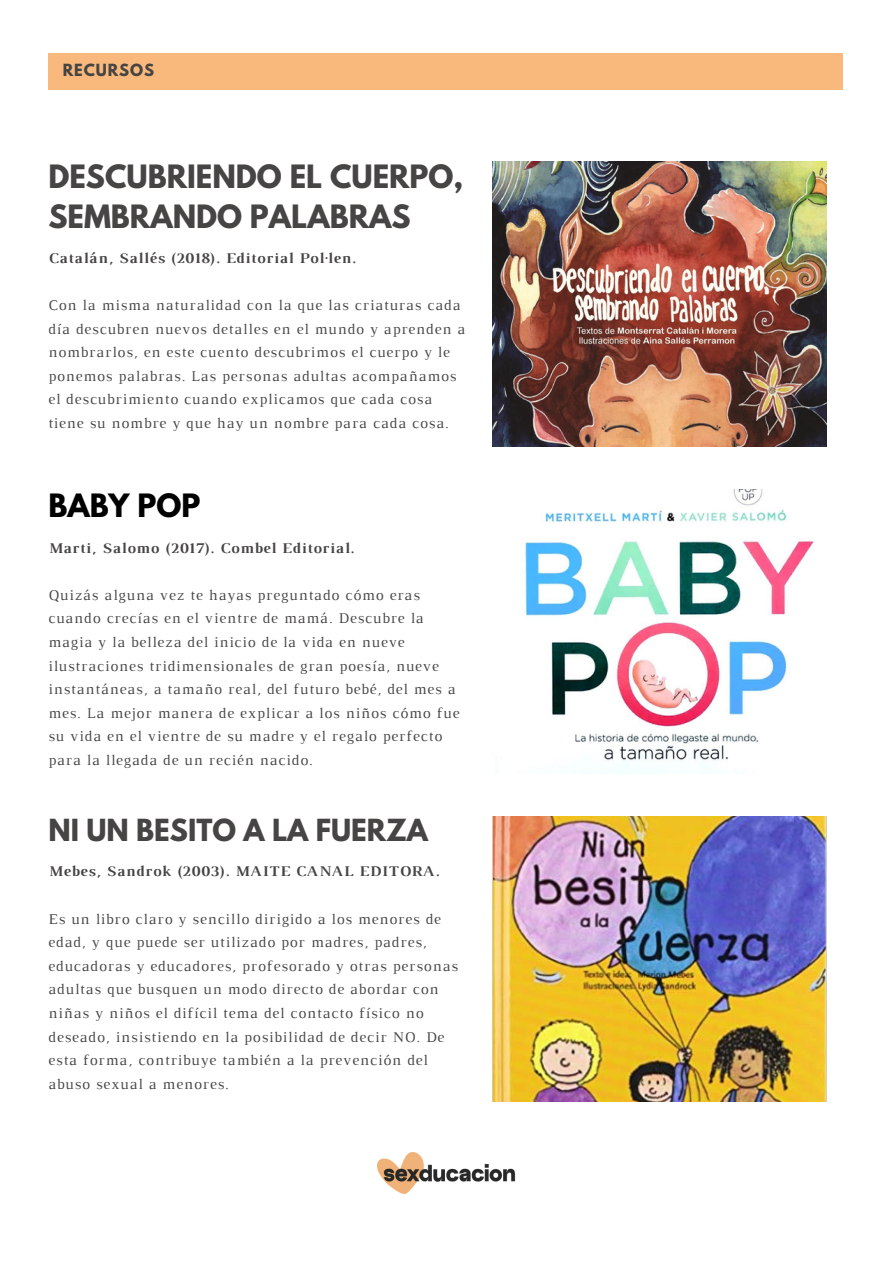
<style>
.page{position:relative;width:893px;height:1264px;background:#fff}
.page>*{position:absolute;margin:0;border:0;box-sizing:border-box;transform-origin:0 0}
.t1{font:700 28.5px/39.3px "League Spartan";color:#464544}
.t2{font:700 28.5px "League Spartan";color:#000}
.t3{font:700 27px "League Spartan";color:#464544}
.t4{font:15.15px/23.5px "Luthier";letter-spacing:.06em;color:#464544}
.t5{font:700 15.15px "Luthier";letter-spacing:.06em;color:#464544}
.t6{font:700 14.85px "League Spartan";letter-spacing:.06em;color:#464544}
</style>
<div class="page">
<div style="left:48px;top:53px;width:794px;height:36px;background:#fab97c"></div>
<img style="left:492px;top:162px;width:334px;height:284px">
<img style="left:525px;top:489px;width:289px;height:284px">
<img style="left:492px;top:816px;width:334px;height:285px">
<img style="left:377px;top:1152px;width:138px;height:41px">
<p class="t6" style="left:63px;top:62px;width:93px">RECURSOS</p>
<p class="t1" style="left:48px;top:161px;width:416px">DESCUBRIENDO EL CUERPO,<br>SEMBRANDO PALABRAS</p>
<p class="t5" style="left:48px;top:252px;width:309px">Catalán, Sallés (2018). Editorial Pol·len.</p>
<p class="t4" style="left:48px;top:294px;width:418px">Con la misma naturalidad con la que las criaturas cada día descubren nuevos detalles en el mundo y aprenden a nombrarlos, en este cuento descubrimos el cuerpo y le ponemos palabras. Las personas adultas acompañamos el descubrimiento cuando explicamos que cada cosa tiene su nombre y que hay un nombre para cada cosa.</p>
<p class="t2" style="left:48px;top:491px;width:153px">BABY POP</p>
<p class="t5" style="left:48px;top:542px;width:307px">Marti, Salomo (2017). Combel Editorial.</p>
<p class="t4" style="left:48px;top:584px;width:412px">Quizás alguna vez te hayas preguntado cómo eras cuando crecías en el vientre de mamá. Descubre la magia y la belleza del inicio de la vida en nueve ilustraciones tridimensionales de gran poesía, nueve instantáneas, a tamaño real, del futuro bebé, del mes a mes. La mejor manera de explicar a los niños cómo fue su vida en el vientre de su madre y el regalo perfecto para la llegada de un recién nacido.</p>
<p class="t3" style="left:49px;top:816px;width:381px">NI UN BESITO A LA FUERZA</p>
<p class="t5" style="left:49px;top:866px;width:392px">Mebes, Sandrok (2003). MAITE CANAL EDITORA.</p>
<p class="t4" style="left:49px;top:908px;width:411px">Es un libro claro y sencillo dirigido a los menores de edad, y que puede ser utilizado por madres, padres, educadoras y educadores, profesorado y otras personas adultas que busquen un modo directo de abordar con niñas y niños el difícil tema del contacto físico no deseado, insistiendo en la posibilidad de decir NO. De esta forma, contribuye también a la prevención del abuso sexual a menores.</p>
</div>
